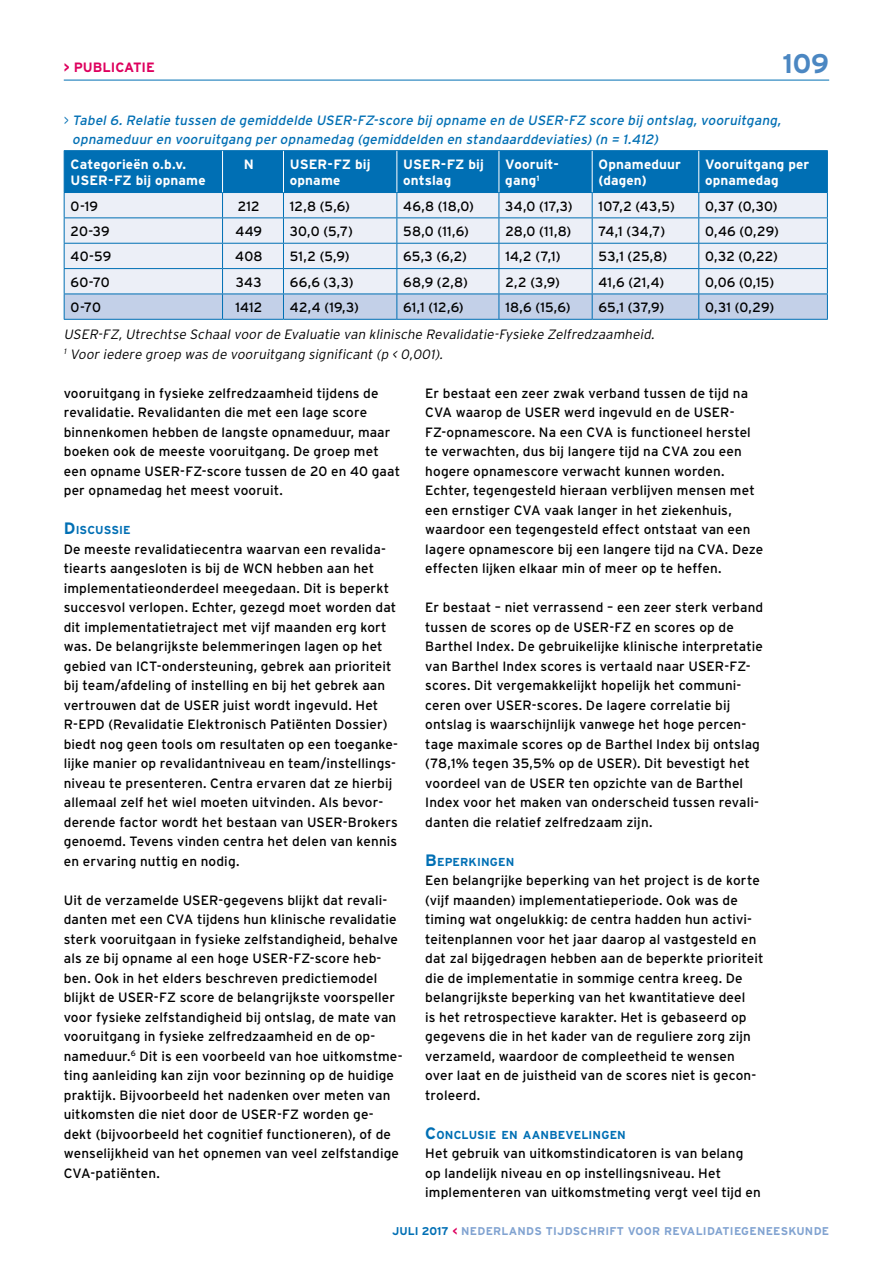
<style>
.page{position:relative;width:893px;height:1263px;background:#fff}
.page>*{position:absolute;margin:0;border:0;box-sizing:border-box;transform-origin:0 0}
.t1{font:700 27px "Interstate";color:#4b87c2}
.t2{font:13.5px/19.5px "Interstate";letter-spacing:.01em;color:#000}
.t3{font:italic 13.5px/19.5px "Interstate";color:#006fb4}
.t4{font:italic 300 13.5px/19.5px "Interstate";color:#000}
.t5{font:700 13.5px/16.5px "Interstate";letter-spacing:.01em;color:#fff}
.t6{font:700 13.5px "Interstate";color:#de005e}
.t7{font:700 11.55px "Interstate";letter-spacing:.01em;color:#006fb4}
.t8{font:700 11.25px "Interstate";letter-spacing:.025em;color:#81a3d1}
.t9{font:700 11.25px "Interstate";color:#006fb4}
.s1{font-weight:300;font-style:normal}
.s2{font-size:16.5px}
.s3{color:#de005e}
.s4{color:#81a3d1}
</style>
<div class="page">
<hr style="left:64px;top:80px;width:765px;height:1px;background:#006fb4">
<hr style="left:64px;top:150px;width:159px;height:1px;background:#006fb4">
<hr style="left:223px;top:150px;width:60px;height:1px;background:#006fb4">
<hr style="left:283px;top:150px;width:114px;height:1px;background:#006fb4">
<hr style="left:397px;top:150px;width:102px;height:1px;background:#006fb4">
<hr style="left:499px;top:150px;width:93px;height:1px;background:#006fb4">
<hr style="left:592px;top:150px;width:107px;height:1px;background:#006fb4">
<hr style="left:699px;top:150px;width:129px;height:1px;background:#006fb4">
<svg style="left:64px;top:151px;width:764px;height:168px;background:#a3c6e1"></svg>
<hr style="left:64px;top:319px;width:159px;height:1px;background:#006fb4">
<hr style="left:223px;top:319px;width:60px;height:1px;background:#006fb4">
<hr style="left:283px;top:319px;width:114px;height:1px;background:#006fb4">
<hr style="left:397px;top:319px;width:102px;height:1px;background:#006fb4">
<hr style="left:499px;top:319px;width:93px;height:1px;background:#006fb4">
<hr style="left:592px;top:319px;width:107px;height:1px;background:#006fb4">
<hr style="left:699px;top:319px;width:129px;height:1px;background:#006fb4">
<hr style="left:222px;top:151px;width:1px;height:41px;background:#fff">
<hr style="left:283px;top:151px;width:1px;height:41px;background:#fff">
<hr style="left:396px;top:151px;width:1px;height:41px;background:#fff">
<hr style="left:499px;top:151px;width:1px;height:41px;background:#fff">
<hr style="left:592px;top:151px;width:1px;height:41px;background:#fff">
<hr style="left:698px;top:151px;width:1px;height:41px;background:#fff">
<p class="t6" style="left:64px;top:59px;width:93px">&gt; PUBLICATIE</p>
<p class="t1" style="left:782px;top:48px;width:48px">109</p>
<p class="t3" style="left:72px;top:110px;width:713px;text-indent:-9px"><span class="s1">&gt;</span> Tabel 6. Relatie tussen de gemiddelde USER-FZ-score bij opname en de USER-FZ score bij ontslag, vooruitgang, opnameduur en vooruitgang per opnamedag (gemiddelden en standaarddeviaties) (n = 1.412)</p>
<p class="t5" style="left:71px;top:156px;width:137px">Categorieën o.b.v.<br>USER-FZ bij opname</p>
<p class="t5" style="left:244px;top:156px;width:12px">N</p>
<p class="t5" style="left:290px;top:156px;width:82px">USER-FZ bij opname</p>
<p class="t5" style="left:403px;top:156px;width:82px">USER-FZ bij ontslag</p>
<p class="t5" style="left:505px;top:156px;width:55px">Vooruit&shy;gang<sup>1</sup></p>
<p class="t5" style="left:599px;top:156px;width:84px">Opnameduur (dagen)</p>
<p class="t5" style="left:705px;top:156px;width:106px">Vooruitgang per opnamedag</p>
<p class="t2" style="left:71px;top:196px;width:29px">0-19</p>
<p class="t2" style="left:238px;top:196px;width:23px">212</p>
<p class="t2" style="left:290px;top:196px;width:62px">12,8 (5,6)</p>
<p class="t2" style="left:403px;top:196px;width:72px">46,8 (18,0)</p>
<p class="t2" style="left:505px;top:196px;width:69px">34,0 (17,3)</p>
<p class="t2" style="left:599px;top:196px;width:78px">107,2 (43,5)</p>
<p class="t2" style="left:705px;top:196px;width:74px">0,37 (0,30)</p>
<p class="t2" style="left:71px;top:221px;width:41px">20-39</p>
<p class="t2" style="left:235px;top:221px;width:28px">449</p>
<p class="t2" style="left:290px;top:221px;width:65px">30,0 (5,7)</p>
<p class="t2" style="left:403px;top:221px;width:67px">58,0 (11,6)</p>
<p class="t2" style="left:505px;top:221px;width:67px">28,0 (11,8)</p>
<p class="t2" style="left:599px;top:221px;width:68px">74,1 (34,7)</p>
<p class="t2" style="left:705px;top:221px;width:75px">0,46 (0,29)</p>
<p class="t2" style="left:71px;top:247px;width:42px">40-59</p>
<p class="t2" style="left:235px;top:247px;width:29px">408</p>
<p class="t2" style="left:290px;top:247px;width:61px">51,2 (5,9)</p>
<p class="t2" style="left:403px;top:247px;width:65px">65,3 (6,2)</p>
<p class="t2" style="left:505px;top:247px;width:57px">14,2 (7,1)</p>
<p class="t2" style="left:599px;top:247px;width:70px">53,1 (25,8)</p>
<p class="t2" style="left:705px;top:247px;width:74px">0,32 (0,22)</p>
<p class="t2" style="left:71px;top:272px;width:41px">60-70</p>
<p class="t2" style="left:236px;top:272px;width:27px">343</p>
<p class="t2" style="left:290px;top:272px;width:65px">66,6 (3,3)</p>
<p class="t2" style="left:403px;top:272px;width:66px">68,9 (2,8)</p>
<p class="t2" style="left:505px;top:272px;width:56px">2,2 (3,9)</p>
<p class="t2" style="left:599px;top:272px;width:67px">41,6 (21,4)</p>
<p class="t2" style="left:705px;top:272px;width:71px">0,06 (0,15)</p>
<p class="t2" style="left:71px;top:297px;width:32px">0-70</p>
<p class="t2" style="left:235px;top:297px;width:28px">1412</p>
<p class="t2" style="left:290px;top:297px;width:71px">42,4 (19,3)</p>
<p class="t2" style="left:403px;top:297px;width:62px">61,1 (12,6)</p>
<p class="t2" style="left:505px;top:297px;width:67px">18,6 (15,6)</p>
<p class="t2" style="left:599px;top:297px;width:67px">65,1 (37,9)</p>
<p class="t2" style="left:705px;top:297px;width:70px">0,31 (0,29)</p>
<p class="t4" style="left:64px;top:325px;width:595px">USER- FZ, Utrechtse Schaal voor de Evaluatie van klinische Revalidatie- Fysieke Zelfredzaamheid.<br><sup>1</sup> Voor iedere groep was de vooruitgang significant (p &lt; 0,001).</p>
<p class="t2" style="left:64px;top:383px;width:338px">vooruitgang in fysieke zelfredzaamheid tijdens de revalidatie. Revalidanten die met een lage score binnenkomen hebben de langste opnameduur, maar boeken ook de meeste vooruitgang. De groep met een opname USER-FZ-score tussen de 20 en 40 gaat per opnamedag het meest vooruit.</p>
<p class="t7" style="left:64px;top:524px;width:68px"><span class="s2">D</span> ISCUSSIE</p>
<p class="t2" style="left:64px;top:539px;width:336px">De meeste revalidatiecentra waarvan een revalida&shy;tiearts aangesloten is bij de WCN hebben aan het implementatieonderdeel meegedaan. Dit is beperkt succesvol verlopen. Echter, gezegd moet worden dat dit implementatietraject met vijf maanden erg kort was. De belangrijkste belemmeringen lagen op het gebied van ICT-ondersteuning, gebrek aan prioriteit bij team/afdeling of instelling en bij het gebrek aan vertrouwen dat de USER juist wordt ingevuld. Het R-EPD (Revalidatie Elektronisch Patiënten Dossier) biedt nog geen tools om resultaten op een toeganke&shy;lijke manier op revalidantniveau en team/instellings&shy;niveau te presenteren. Centra ervaren dat ze hierbij allemaal zelf het wiel moeten uitvinden. Als bevor&shy;derende factor wordt het bestaan van USER-Brokers genoemd. Tevens vinden centra het delen van kennis en ervaring nuttig en nodig.</p>
<p class="t2" style="left:64px;top:890px;width:340px">Uit de verzamelde USER-gegevens blijkt dat revali&shy;danten met een CVA tijdens hun klinische revalidatie sterk vooruitgaan in fysieke zelfstandigheid, behalve als ze bij opname al een hoge USER-FZ-score heb&shy;ben. Ook in het elders beschreven predictiemodel blijkt de USER-FZ score de belangrijkste voorspeller voor fysieke zelfstandigheid bij ontslag, de mate van vooruitgang in fysieke zelfredzaamheid en de op&shy;nameduur.<sup>6</sup> Dit is een voorbeeld van hoe uitkomstme&shy;ting aanleiding kan zijn voor bezinning op de huidige praktijk. Bijvoorbeeld het nadenken over meten van uitkomsten die niet door de USER-FZ worden ge&shy;dekt (bijvoorbeeld het cognitief functioneren), of de wenselijkheid van het opnemen van veel zelfstandige CVA-patiënten.</p>
<p class="t2" style="left:425px;top:383px;width:339px">Er bestaat een zeer zwak verband tussen de tijd na CVA waarop de USER werd ingevuld en de USER-FZ-opnamescore. Na een CVA is functioneel herstel te verwachten, dus bij langere tijd na CVA zou een hogere opnamescore verwacht kunnen worden.<br>Echter, tegengesteld hieraan verblijven mensen met een ernstiger CVA vaak langer in het ziekenhuis, waardoor een tegengesteld effect ontstaat van een lagere opnamescore bij een langere tijd na CVA. Deze effecten lijken elkaar min of meer op te heffen.</p>
<p class="t2" style="left:425px;top:598px;width:340px">Er bestaat – niet verrassend – een zeer sterk verband tussen de scores op de USER-FZ en scores op de Barthel Index. De gebruikelijke klinische interpretatie van Barthel Index scores is vertaald naar USER-FZ&shy;scores. Dit vergemakkelijkt hopelijk het communi&shy;ceren over USER-scores. De lagere correlatie bij ontslag is waarschijnlijk vanwege het hoge percen&shy;tage maximale scores op de Barthel Index bij ontslag (78,1% tegen 35,5% op de USER). Dit bevestigt het voordeel van de USER ten opzichte van de Barthel Index voor het maken van onderscheid tussen revali&shy;danten die relatief zelfredzaam zijn.</p>
<p class="t7" style="left:425px;top:855px;width:91px"><span class="s2">B</span>EPERKINGEN</p>
<p class="t2" style="left:425px;top:871px;width:340px">Een belangrijke beperking van het project is de korte (vijf maanden) implementatieperiode. Ook was de timing wat ongelukkig: de centra hadden hun activi&shy;teitenplannen voor het jaar daarop al vastgesteld en dat zal bijgedragen hebben aan de beperkte prioriteit die de implementatie in sommige centra kreeg. De belangrijkste beperking van het kwantitatieve deel<br>is het retrospectieve karakter. Het is gebaseerd op gegevens die in het kader van de reguliere zorg zijn verzameld, waardoor de compleetheid te wensen over laat en de juistheid van de scores niet is gecon&shy;troleerd.</p>
<p class="t7" style="left:425px;top:1128px;width:202px"><span class="s2">C</span>ONCLUSIE EN AANBEVELINGEN</p>
<p class="t2" style="left:425px;top:1144px;width:337px">Het gebruik van uitkomstindicatoren is van belang op landelijk niveau en op instellingsniveau. Het implementeren van uitkomstmeting vergt veel tijd en</p>
<p class="t9" style="left:392px;top:1225px;width:87px">juli 2017 <span class="s3">&lt;</span> <span class="s4">Neder</span></p>
<p class="t8" style="left:502px;top:1225px;width:17px">land</p>
<p class="t8" style="left:534px;top:1225px;width:54px">s Tijdschri</p>
<p class="t8" style="left:609px;top:1225px;width:28px">ft voor</p>
<p class="t8" style="left:664px;top:1225px;width:17px">Reva</p>
<p class="t8" style="left:696px;top:1225px;width:15px">lidatie</p>
<p class="t8" style="left:741px;top:1225px;width:17px">genee</p>
<p class="t8" style="left:781px;top:1225px;width:25px">skunde</p>
</div>
